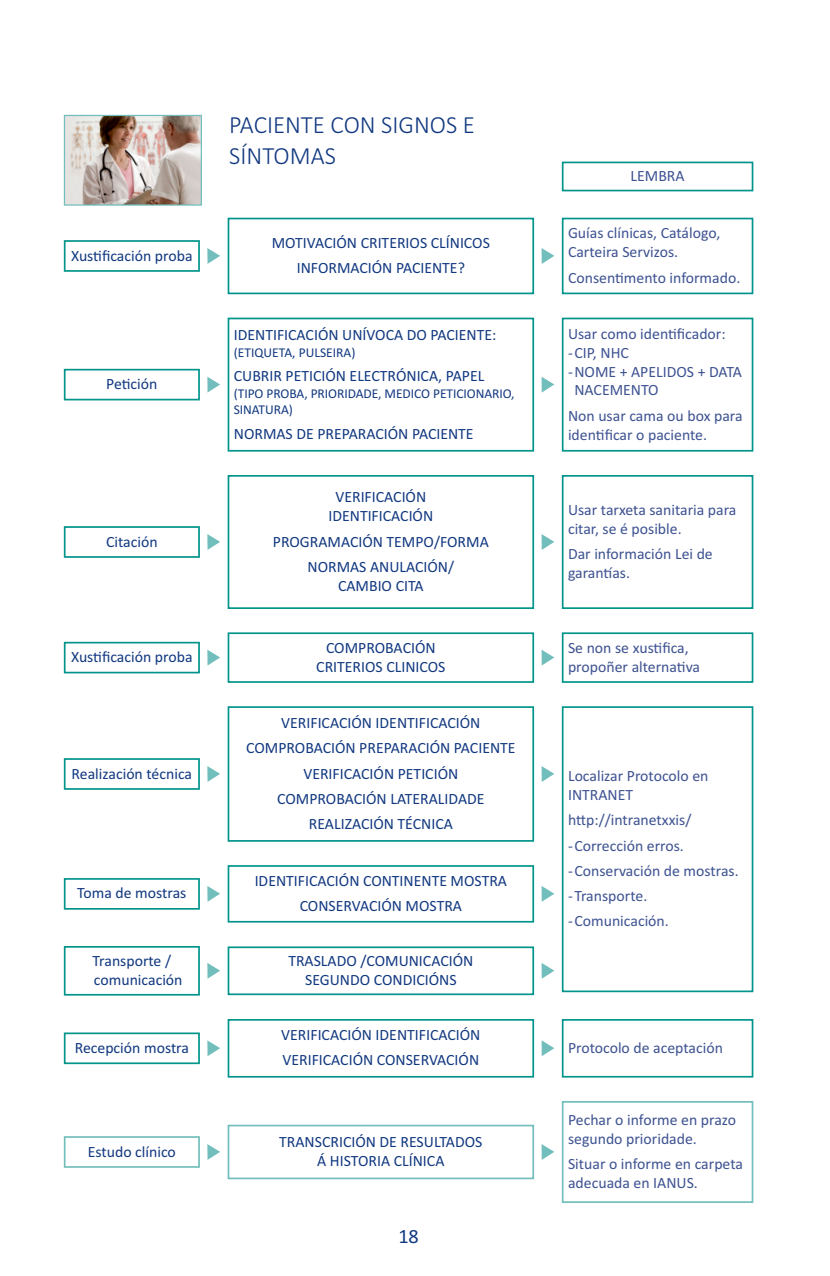
<style>
.page{position:relative;width:830px;height:1276px;background:#fff}
.page>*{position:absolute;margin:0;border:0;box-sizing:border-box;transform-origin:0 0}
.t1{font:300 24.75px/30.8px "Calibri";color:#113880}
.t2{font:20.25px "Calibri";color:#113880}
.t3{font:15.75px/25.2px "Calibri";color:#113880;text-align:center}
.t4{font:15.75px/18.9px "Calibri";color:#3d5291}
.t5{font:13.5px/16.2px "Calibri";letter-spacing:-.005em;color:#113880}
</style>
<div class="page">
<div style="left:227px;top:218px;width:307px;height:76px;border:2px solid #00948b"></div>
<div style="left:64px;top:240px;width:136px;height:32px;border:2px solid #00948b"></div>
<div style="left:561px;top:218px;width:192px;height:76px;border:2px solid #00948b"></div>
<div style="left:561px;top:162px;width:192px;height:29px;border:2px solid #00948b"></div>
<div style="left:227px;top:318px;width:307px;height:133px;border:2px solid #00948b"></div>
<div style="left:64px;top:369px;width:136px;height:31px;border:2px solid #00948b"></div>
<div style="left:561px;top:318px;width:192px;height:133px;border:2px solid #00948b"></div>
<div style="left:227px;top:475px;width:307px;height:134px;border:2px solid #00948b"></div>
<div style="left:64px;top:526px;width:136px;height:32px;border:2px solid #00948b"></div>
<div style="left:561px;top:475px;width:192px;height:134px;border:2px solid #00948b"></div>
<div style="left:227px;top:632px;width:307px;height:51px;border:2px solid #00948b"></div>
<div style="left:64px;top:642px;width:136px;height:31px;border:2px solid #00948b"></div>
<div style="left:561px;top:632px;width:192px;height:51px;border:2px solid #00948b"></div>
<div style="left:227px;top:1019px;width:307px;height:58px;border:2px solid #00948b"></div>
<div style="left:64px;top:1032px;width:136px;height:32px;border:2px solid #00948b"></div>
<div style="left:561px;top:1019px;width:192px;height:58px;border:2px solid #00948b"></div>
<div style="left:227px;top:1124px;width:307px;height:55px;border:2px solid #72bebc"></div>
<div style="left:64px;top:1136px;width:136px;height:31px;border:2px solid #72bebc"></div>
<div style="left:561px;top:1101px;width:192px;height:102px;border:2px solid #72bebc"></div>
<div style="left:227px;top:706px;width:307px;height:135px;border:2px solid #00948b"></div>
<div style="left:64px;top:758px;width:136px;height:32px;border:2px solid #00948b"></div>
<div style="left:64px;top:878px;width:136px;height:31px;border:2px solid #00948b"></div>
<div style="left:64px;top:946px;width:136px;height:49px;border:2px solid #00948b"></div>
<div style="left:227px;top:865px;width:307px;height:57px;border:2px solid #00948b"></div>
<div style="left:227px;top:946px;width:307px;height:49px;border:2px solid #00948b"></div>
<div style="left:561px;top:706px;width:192px;height:286px;border:2px solid #00948b"></div>
<img style="left:66px;top:117px;width:134px;height:87px">
<div style="left:64px;top:115px;width:138px;height:91px;border:1px solid #72bebc"></div>
<svg style="left:207px;top:248px;width:13px;height:16px"></svg>
<svg style="left:207px;top:377px;width:13px;height:15px"></svg>
<svg style="left:207px;top:534px;width:13px;height:16px"></svg>
<svg style="left:207px;top:649px;width:13px;height:16px"></svg>
<svg style="left:541px;top:248px;width:13px;height:16px"></svg>
<svg style="left:541px;top:377px;width:13px;height:15px"></svg>
<svg style="left:541px;top:534px;width:13px;height:16px"></svg>
<svg style="left:541px;top:649px;width:13px;height:16px"></svg>
<svg style="left:207px;top:766px;width:13px;height:16px"></svg>
<svg style="left:207px;top:963px;width:13px;height:15px"></svg>
<svg style="left:207px;top:1040px;width:13px;height:16px"></svg>
<svg style="left:207px;top:1144px;width:13px;height:16px"></svg>
<svg style="left:541px;top:766px;width:13px;height:16px"></svg>
<svg style="left:207px;top:886px;width:13px;height:16px"></svg>
<svg style="left:541px;top:886px;width:13px;height:16px"></svg>
<svg style="left:541px;top:963px;width:13px;height:15px"></svg>
<svg style="left:541px;top:1040px;width:13px;height:16px"></svg>
<svg style="left:541px;top:1144px;width:13px;height:16px"></svg>
<p class="t3" style="left:71px;top:242px;width:123px">Xustificación proba</p>
<p class="t3" style="left:106px;top:371px;width:53px">Petición</p>
<p class="t3" style="left:106px;top:528px;width:53px">Citación</p>
<h1 class="t1" style="left:229px;top:109px;width:247px">PACIENTE CON SIGNOS E<br>SÍNTOMAS</h1>
<p class="t3" style="left:272px;top:230px;width:219px">MOTIVACIÓN CRITERIOS CLÍNICOS<br>INFORMACIÓN PACIENTE?</p>
<p class="t3" style="left:234px;top:321px;width:264px">IDENTIFICACIÓN UNÍVOCA DO PACIENTE:</p>
<p class="t5" style="left:234px;top:344px;width:123px">(ETIQUETA, PULSEIRA)</p>
<p class="t3" style="left:234px;top:363px;width:252px">CUBRIR PETICIÓN ELECTRÓNICA, PAPEL</p>
<p class="t5" style="left:234px;top:385px;width:282px">(TIPO PROBA, PRIORIDADE, MEDICO PETICIONARIO,<br>SINATURA)</p>
<p class="t3" style="left:234px;top:421px;width:241px">NORMAS DE PREPARACIÓN PACIENTE</p>
<p class="t3" style="left:328px;top:487px;width:106px;line-height:18.9px">VERIFICACIÓN<br>IDENTIFICACIÓN</p>
<p class="t3" style="left:273px;top:528px;width:217px">PROGRAMACIÓN TEMPO/FORMA<br>NORMAS ANULACIÓN/</p>
<p class="t3" style="left:338px;top:573px;width:87px">CAMBIO CITA</p>
<p class="t4" style="left:630px;top:166px;width:56px">LEMBRA</p>
<p class="t4" style="left:567px;top:223px;width:154px">Guías clínicas, Catálogo,<br>Carteira Servizos.</p>
<p class="t4" style="left:567px;top:268px;width:174px">Consentimento informado.</p>
<p class="t4" style="left:567px;top:324px;width:159px">Usar como identificador:</p>
<p class="t4" style="left:567px;top:343px;width:62px">-CIP, NHC</p>
<p class="t4" style="left:567px;top:362px;width:175px">-NOME + APELIDOS + DATA</p>
<p class="t4" style="left:574px;top:380px;width:86px">NACEMENTO</p>
<p class="t4" style="left:567px;top:406px;width:176px">Non usar cama ou box para identificar o paciente.</p>
<p class="t4" style="left:567px;top:500px;width:170px">Usar tarxeta sanitaria para citar, se é posible.</p>
<p class="t4" style="left:567px;top:544px;width:146px">Dar información Lei de garantías.</p>
<p class="t3" style="left:316px;top:638px;width:131px;line-height:18.9px">COMPROBACIÓN<br>CRITERIOS CLINICOS</p>
<p class="t3" style="left:71px;top:644px;width:123px">Xustificación proba</p>
<p class="t4" style="left:567px;top:638px;width:134px">Se non se xustifica, propoñer alternativa</p>
<p class="t3" style="left:72px;top:760px;width:122px">Realización técnica</p>
<p class="t3" style="left:77px;top:880px;width:110px">Toma de mostras</p>
<p class="t3" style="left:92px;top:951px;width:91px;line-height:18.9px;text-align:left">Transporte / comunicación</p>
<p class="t3" style="left:246px;top:710px;width:271px">VERIFICACIÓN IDENTIFICACIÓN<br>COMPROBACIÓN PREPARACIÓN PACIENTE<br>VERIFICACIÓN PETICIÓN<br>COMPROBACIÓN LATERALIDADE<br>REALIZACIÓN TÉCNICA</p>
<p class="t3" style="left:254px;top:867px;width:254px">IDENTIFICACIÓN CONTINENTE MOSTRA<br>CONSERVACIÓN MOSTRA</p>
<p class="t3" style="left:288px;top:951px;width:186px;line-height:18.9px">TRASLADO /COMUNICACIÓN<br>SEGUNDO CONDICIÓNS</p>
<p class="t4" style="left:567px;top:766px;width:142px">Localizar Protocolo en<br>INTRANET</p>
<p class="t4" style="left:567px;top:807px;width:172px;line-height:25.2px">http://intranetxxis/ -Corrección erros. -Conservación de mostras. -Transporte. -Comunicación.</p>
<p class="t3" style="left:281px;top:1022px;width:201px;text-align:left">VERIFICACIÓN IDENTIFICACIÓN<br>VERIFICACIÓN CONSERVACIÓN</p>
<p class="t3" style="left:75px;top:1034px;width:116px">Recepción mostra</p>
<p class="t4" style="left:567px;top:1038px;width:156px">Protocolo de aceptación</p>
<p class="t3" style="left:88px;top:1138px;width:89px">Estudo clínico</p>
<p class="t3" style="left:279px;top:1132px;width:204px;line-height:18.9px">TRANSCRICIÓN DE RESULTADOS<br>Á HISTORIA CLÍNICA</p>
<p class="t2" style="left:398px;top:1224px;width:22px">18</p>
<p class="t4" style="left:567px;top:1110px;width:169px">Pechar o informe en prazo segundo prioridade.</p>
<p class="t4" style="left:567px;top:1154px;width:176px">Situar o informe en carpeta adecuada en IANUS.</p>
</div>
